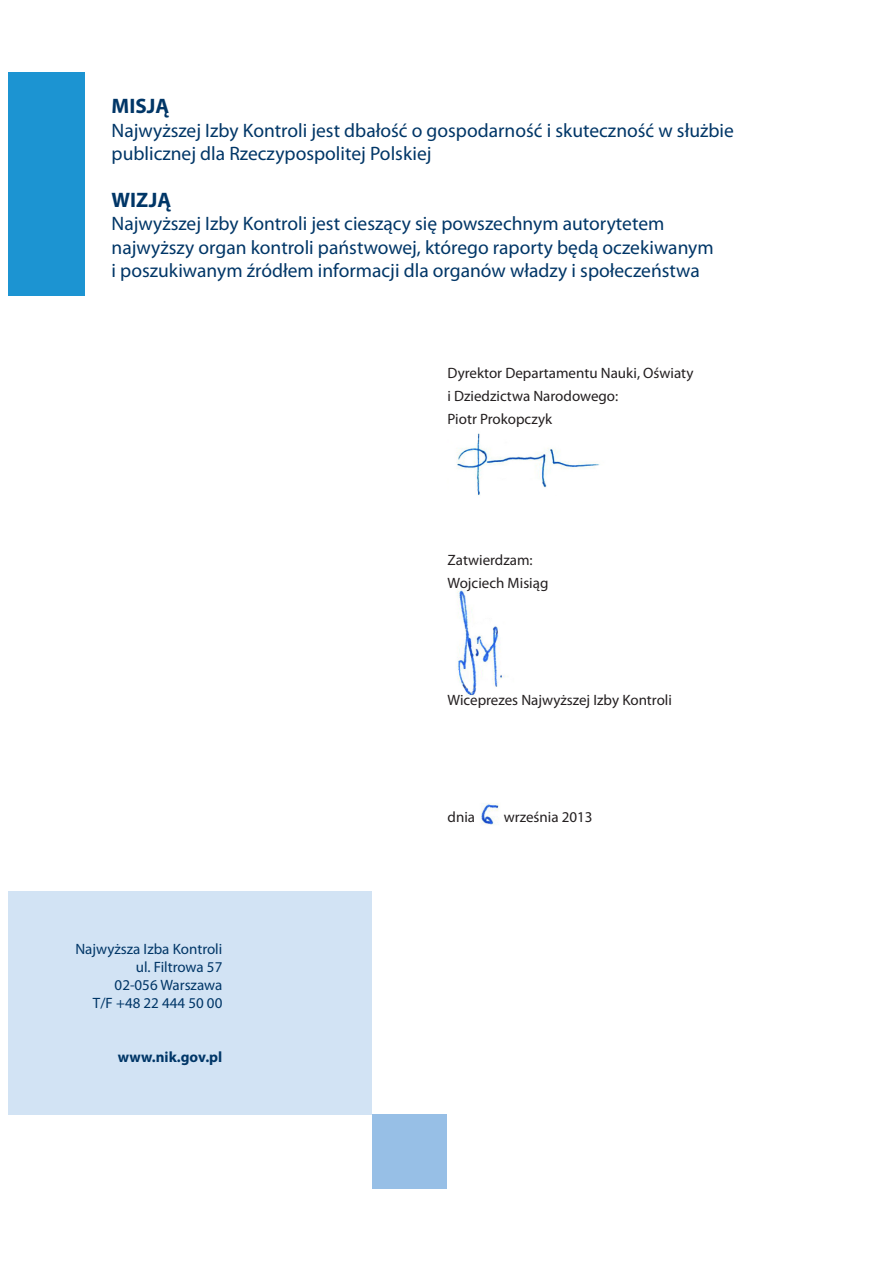
<style>
.page{position:relative;width:893px;height:1263px;background:#fff}
.page>*{position:absolute;margin:0;border:0;box-sizing:border-box;transform-origin:0 0}
.t1{font:700 21px "Myriad Pro";color:#003667}
.t2{font:19.5px/23.4px "Myriad Pro";color:#003667}
.t3{font:15px/23.4px "Myriad Pro";color:#231f20}
.t4{font:15px/18px "Myriad Pro";color:#003667;text-align:right}
.t5{font:700 15px "Myriad Pro";color:#003667}
</style>
<div class="page">
<img style="left:456px;top:433px;width:144px;height:63px">
<img style="left:457px;top:589px;width:49px;height:107px">
<img style="left:481px;top:803px;width:18px;height:22px">
<div style="left:9px;top:891px;width:363px;height:223px;background:#d2e3f4"></div>
<div style="left:9px;top:72px;width:76px;height:224px;background:#1c94d2"></div>
<div style="left:372px;top:1114px;width:74px;height:75px;background:#97bfe6"></div>
<p class="t1" style="left:112px;top:92px;width:59px">MISJĄ</p>
<p class="t2" style="left:112px;top:118px;width:624px">Najwyższej Izby Kontroli jest dbałość o gospodarność i skuteczność w służbie publicznej dla Rzeczypospolitej Polskiej</p>
<p class="t1" style="left:112px;top:186px;width:61px">WIZJĄ</p>
<p class="t2" style="left:112px;top:212px;width:604px">Najwyższej Izby Kontroli jest cieszący się powszechnym autorytetem najwyższy organ kontroli państwowej, którego raporty będą oczekiwanym i poszukiwanym źródłem informacji dla organów władzy i społeczeństwa</p>
<p class="t3" style="left:448px;top:361px;width:247px">Dyrektor Departamentu Nauki, Oświaty i Dziedzictwa Narodowego:<br>Piotr Prokopczyk</p>
<p class="t3" style="left:448px;top:548px;width:102px">Zatwierdzam:<br>Wojciech Misiąg</p>
<p class="t3" style="left:448px;top:688px;width:226px">Wiceprezes Najwyższej Izby Kontroli</p>
<p class="t4" style="left:75px;top:940px;width:148px">Najwyższa Izba Kontroli ul. Filtrowa 57<br>02-056 Warszawa<br>T/F +48 22 444 50 00</p>
<p class="t5" style="left:118px;top:1047px;width:106px">www.nik.gov.pl</p>
<p class="t3" style="left:448px;top:805px;width:29px">dnia</p>
<p class="t3" style="left:504px;top:805px;width:90px">września 2013</p>
</div>
